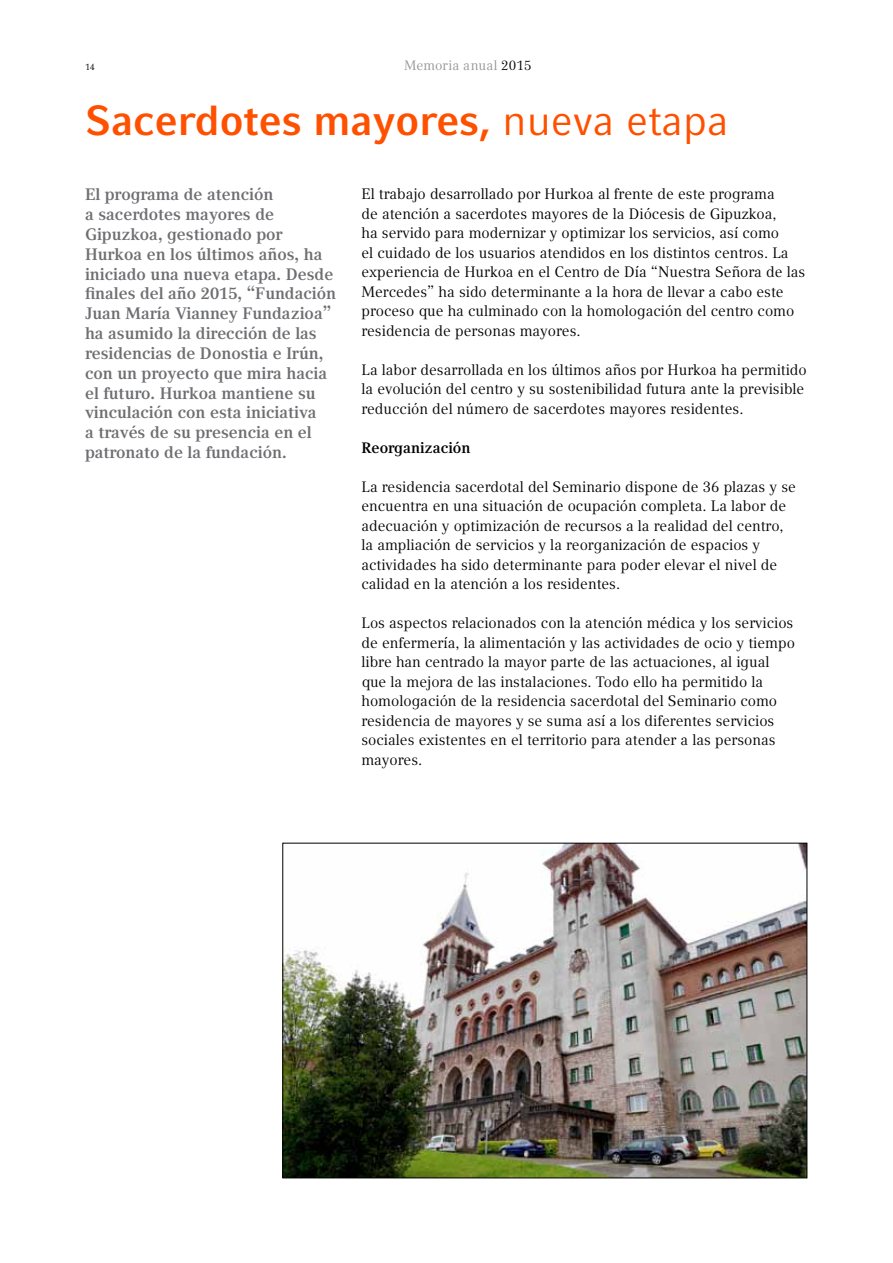
<style>
.page{position:relative;width:893px;height:1263px;background:#fff}
.page>*{position:absolute;margin:0;border:0;box-sizing:border-box;transform-origin:0 0}
.t1{font:700 42px "Compatil Fact LT";color:#ff5000}
.t2{font:700 16.5px/19.8px "Compatil Text LT";color:#6d6e71}
.t3{font:15px/19.5px "Compatil Text LT";color:#000}
.t4{font:700 15px "Compatil Text LT";color:#000}
.t5{font:13.5px "Compatil Text LT";letter-spacing:.015em;color:#939598}
.t6{font:9px "Compatil Text LT";color:#000}
.s1{color:#000}
.s2{font-weight:400}
</style>
<div class="page">
<img style="left:285px;top:845px;width:520px;height:331px">
<p class="t6" style="left:85px;top:61px;width:11px">14</p>
<p class="t5" style="left:404px;top:57px;width:129px">Memoria anual <span class="s1">2015</span></p>
<h1 class="t1" style="left:85px;top:96px;width:645px">Sacerdotes mayores, <span class="s2">nueva etapa</span></h1>
<p class="t2" style="left:85px;top:185px;width:253px">El programa de atención<br>a sacerdotes mayores de<br>Gipuzkoa, gestionado por<br>Hurkoa en los últimos años, ha iniciado una nueva etapa. Desde finales del año 2015, “Fundación<br>Juan María Vianney Fundazioa” ha asumido la dirección de las residencias de Donostia e Irún, con un proyecto que mira hacia el futuro. Hurkoa mantiene su vinculación con esta iniciativa<br>a través de su presencia en el patronato de la fundación.</p>
<p class="t3" style="left:361px;top:184px;width:445px">El trabajo desarrollado por Hurkoa al frente de este programa<br>de atención a sacerdotes mayores de la Diócesis de Gipuzkoa,<br>ha servido para modernizar y optimizar los servicios, así como<br>el cuidado de los usuarios atendidos en los distintos centros. La experiencia de Hurkoa en el Centro de Día “Nuestra Señora de las Mercedes” ha sido determinante a la hora de llevar a cabo este proceso que ha culminado con la homologación del centro como residencia de personas mayores.</p>
<p class="t3" style="left:361px;top:360px;width:447px">La labor desarrollada en los últimos años por Hurkoa ha permitido la evolución del centro y su sostenibilidad futura ante la previsible reducción del número de sacerdotes mayores residentes.</p>
<p class="t4" style="left:361px;top:439px;width:110px">Reorganización</p>
<p class="t3" style="left:361px;top:477px;width:436px">La residencia sacerdotal del Seminario dispone de 36 plazas y se encuentra en una situación de ocupación completa. La labor de adecuación y optimización de recursos a la realidad del centro, la ampliación de servicios y la reorganización de espacios y actividades ha sido determinante para poder elevar el nivel de calidad en la atención a los residentes.</p>
<p class="t3" style="left:361px;top:613px;width:435px">Los aspectos relacionados con la atención médica y los servicios de enfermería, la alimentación y las actividades de ocio y tiempo libre han centrado la mayor parte de las actuaciones, al igual que la mejora de las instalaciones. Todo ello ha permitido la homologación de la residencia sacerdotal del Seminario como residencia de mayores y se suma así a los diferentes servicios sociales existentes en el territorio para atender a las personas mayores.</p>
</div>
